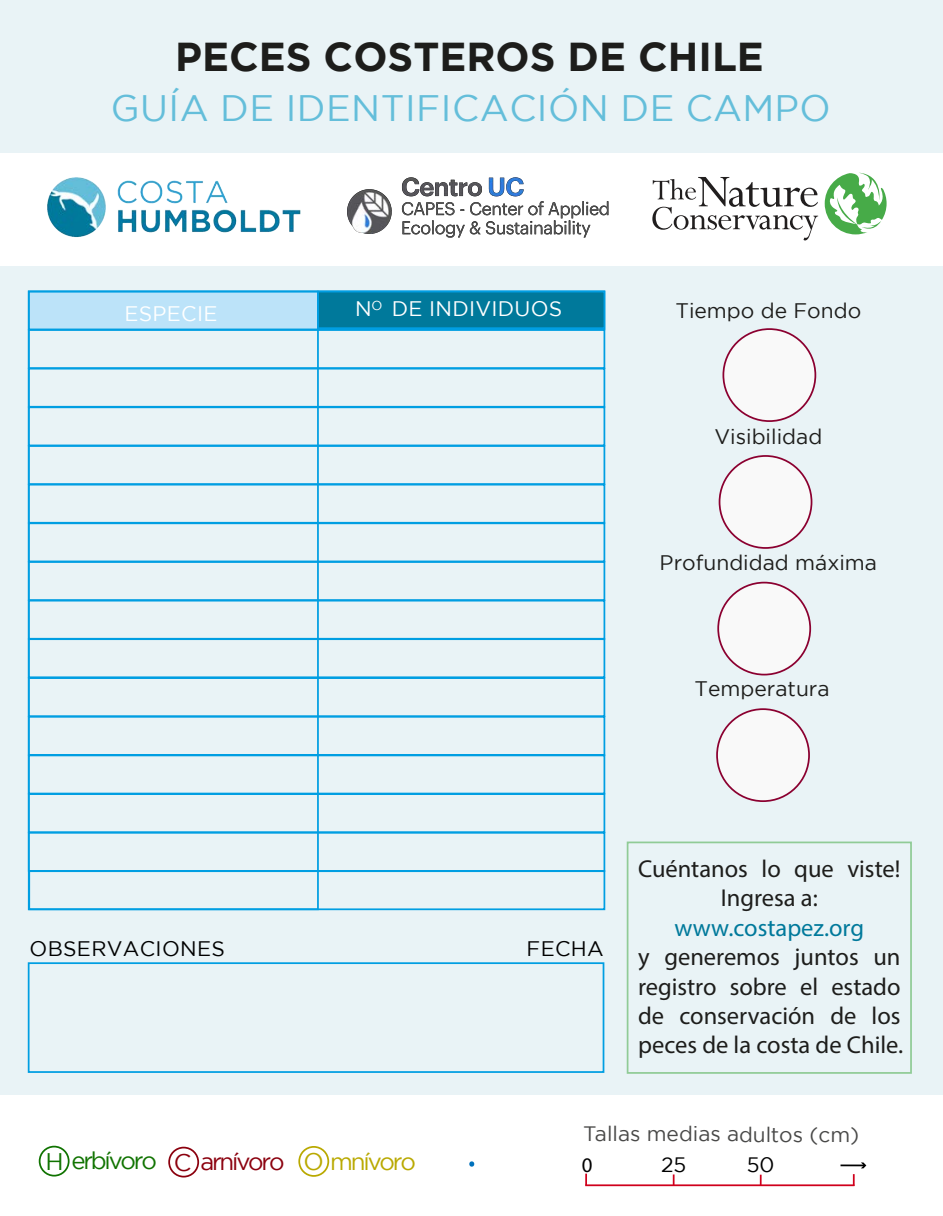
<style>
.page{position:relative;width:943px;height:1216px;background:#fff}
.page>*{position:absolute;margin:0;border:0;box-sizing:border-box;transform-origin:0 0}
.t1{font:700 40.25px "Gotham";color:#1d1d1b}
.t2{font:36.75px "Gotham";letter-spacing:.015em;color:#64beda}
.t3{font:24.5px/29.4px "Myriad Pro";color:#1d1d1b;text-align:center}
.t4{font:24.5px "Myriad Pro";color:#00799b}
.t5{font:23.97px "Gotham";letter-spacing:-.09em;color:#107300}
.t6{font:21px "Gotham";color:#1d1d1b}
.t7{font:21px "Gotham";letter-spacing:.015em;color:#fff}
.t8{font:21px "Gotham";letter-spacing:.015em;color:#000}
.t9{font:20.82px "Gotham";color:#494948}
.t10{font:20.82px "Gotham";color:#000}
.t11{font:20.82px "Myriad Pro";color:#000}
.s1{color:#8b000e}
.s2{color:#b9a900}
</style>
<div class="page">
<div style="left:0;top:0;width:943px;height:152px;background:#e9f3f6"></div>
<div style="left:0;top:266px;width:943px;height:828px;background:#e9f3f6"></div>
<div style="left:29px;top:291px;width:575px;height:38px;background:#bce3f9"></div>
<div style="left:28px;top:329px;width:577px;height:40px;border:2px solid #009ee2"></div>
<div style="left:28px;top:368px;width:577px;height:39px;border:2px solid #009ee2"></div>
<div style="left:28px;top:406px;width:577px;height:40px;border:2px solid #009ee2"></div>
<div style="left:28px;top:445px;width:577px;height:40px;border:2px solid #009ee2"></div>
<div style="left:28px;top:484px;width:577px;height:39px;border:2px solid #009ee2"></div>
<div style="left:28px;top:522px;width:577px;height:40px;border:2px solid #009ee2"></div>
<div style="left:28px;top:561px;width:577px;height:40px;border:2px solid #009ee2"></div>
<div style="left:28px;top:599px;width:577px;height:40px;border:2px solid #009ee2"></div>
<div style="left:28px;top:638px;width:577px;height:40px;border:2px solid #009ee2"></div>
<div style="left:28px;top:677px;width:577px;height:40px;border:2px solid #009ee2"></div>
<div style="left:28px;top:716px;width:577px;height:39px;border:2px solid #009ee2"></div>
<div style="left:28px;top:754px;width:577px;height:40px;border:2px solid #009ee2"></div>
<div style="left:28px;top:793px;width:577px;height:40px;border:2px solid #009ee2"></div>
<div style="left:28px;top:831px;width:577px;height:40px;border:2px solid #009ee2"></div>
<div style="left:318px;top:291px;width:286px;height:37px;background:#00799b"></div>
<div style="left:317px;top:291px;width:288px;height:38px;border:2px solid #009ee2"></div>
<div style="left:28px;top:870px;width:577px;height:40px;border:2px solid #009ee2"></div>
<div style="left:28px;top:962px;width:576px;height:110px;border:2px solid #009ee2"></div>
<div style="left:723px;top:329px;width:92px;height:92px;background:#f9f9f9;border-radius:50%"></div>
<div style="left:722px;top:328px;width:94px;height:94px;border:2px solid #8b0030;border-radius:50%"></div>
<div style="left:28px;top:291px;width:291px;height:619px;border:2px solid #009ee2"></div>
<svg style="left:672px;top:1174px;width:2px;height:10px"></svg>
<svg style="left:852px;top:1174px;width:2px;height:10px"></svg>
<svg style="left:585px;top:1173px;width:2px;height:11px"></svg>
<svg style="left:759px;top:1174px;width:2px;height:10px"></svg>
<hr style="left:840px;top:1164px;width:24px;height:2px;background:#000">
<svg style="left:860px;top:1162px;width:6px;height:6px"></svg>
<img style="left:47px;top:177px;width:254px;height:61px">
<hr style="left:585px;top:1184px;width:269px;height:2px;background:#d0001c">
<svg style="left:824px;top:173px;width:62px;height:61px"></svg>
<svg style="left:652px;top:177px;width:166px;height:63px"></svg>
<div style="left:298px;top:1145px;width:31px;height:31px;border:2px solid #b9a900;border-radius:50%"></div>
<div style="left:168px;top:1146px;width:31px;height:31px;border:2px solid #8b000e;border-radius:50%"></div>
<div style="left:39px;top:1145px;width:31px;height:31px;border:2px solid #107300;border-radius:50%"></div>
<img style="left:347px;top:177px;width:262px;height:61px">
<div style="left:719px;top:456px;width:92px;height:92px;background:#f9f9f9;border-radius:50%"></div>
<div style="left:718px;top:455px;width:94px;height:94px;border:2px solid #8b0030;border-radius:50%"></div>
<div style="left:718px;top:582px;width:92px;height:92px;background:#f9f9f9;border-radius:50%"></div>
<div style="left:717px;top:581px;width:94px;height:94px;border:2px solid #8b0030;border-radius:50%"></div>
<div style="left:717px;top:709px;width:92px;height:92px;background:#f9f9f9;border-radius:50%"></div>
<div style="left:716px;top:708px;width:94px;height:94px;border:2px solid #8b0030;border-radius:50%"></div>
<svg style="left:469px;top:1161px;width:6px;height:5px"></svg>
<h1 class="t1" style="left:175px;top:33px;width:590px">PECES COSTEROS DE CHILE</h1>
<h2 class="t2" style="left:111px;top:88px;width:721px">GUÍA DE IDENTIFICACIÓN DE CAMPO</h2>
<p class="t7" style="left:124px;top:302px;width:94px">ESPECIE</p>
<p class="t7" style="left:355px;top:297px;width:209px">N<sup>O</sup> DE INDIVIDUOS</p>
<p class="t6" style="left:675px;top:299px;width:187px">Tiempo de Fondo</p>
<p class="t6" style="left:714px;top:425px;width:109px">Visibilidad</p>
<p class="t6" style="left:659px;top:551px;width:219px">Profundidad máxima</p>
<p class="t6" style="left:694px;top:677px;width:137px">Temperatura</p>
<p class="t8" style="left:30px;top:936px;width:197px">OBSERVACIONES</p>
<p class="t8" style="left:526px;top:936px;width:79px">FECHA</p>
<p class="t3" style="left:638px;top:853px;width:264px">Cuéntanos lo que viste!<br>Ingresa a:</p>
<p class="t4" style="left:674px;top:912px;width:191px">www.costapez.org</p>
<p class="t3" style="left:638px;top:941px;width:267px;text-align:justify">y generemos juntos un registro sobre el estado de conservación de los peces de la costa de Chile.</p>
<p class="t9" style="left:583px;top:1122px;width:277px">Tallas medias adultos (cm)</p>
<p class="t5" style="left:45px;top:1147px;width:372px">H erbívoro <span class="s1">C arnívoro</span> <span class="s2">O mnívoro</span></p>
<p class="t11" style="left:582px;top:1151px;width:12px">0</p>
<p class="t10" style="left:661px;top:1152px;width:27px">25</p>
<p class="t10" style="left:746px;top:1152px;width:29px">50</p>
</div>
